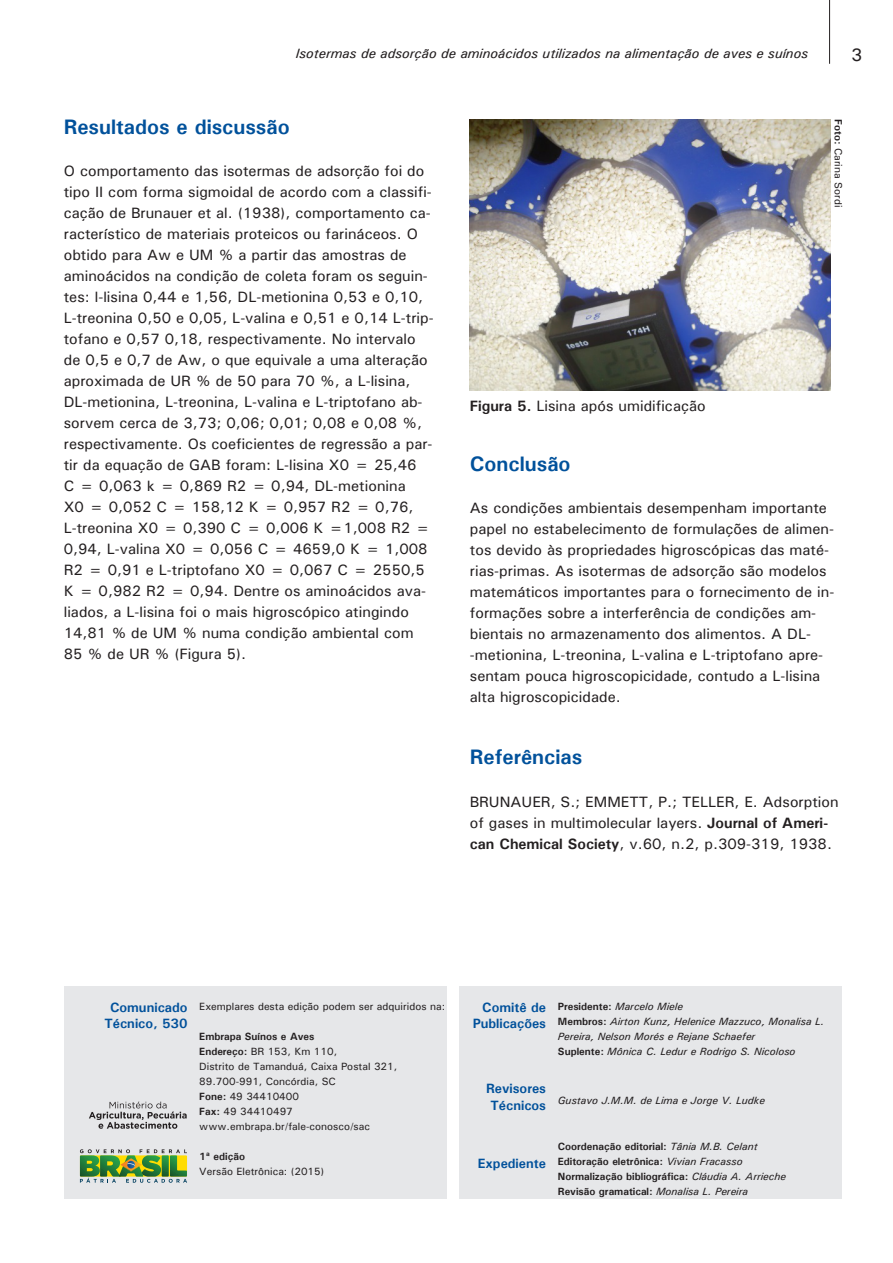
<style>
.page{position:relative;width:893px;height:1263px;background:#fff}
.page>*{position:absolute;margin:0;border:0;box-sizing:border-box;transform-origin:0 0}
.t1{font:700 21px "Univers";color:#01519b}
.t2{font:500 18px "Univers";color:#231f20}
.t3{font:500 15px/21px "Univers";color:#231f20}
.t4{font:italic 500 13.5px "Univers";color:#231f20}
.t5{font:700 13.5px/16.2px "Univers";color:#01519b;text-align:center}
.t6{font:500 10.5px "Univers";color:#231f20}
.t7{font:700 10.5px "Univers";color:#231f20}
.t8{font:italic 500 10.5px/15px "Univers";color:#231f20}
.s1{font-weight:700}
.s2{font-weight:700;font-style:normal}
.s3{font-weight:500;font-style:italic}
</style>
<div class="page">
<hr style="left:829px;top:0;width:1px;height:64px;background:#231f20">
<img style="left:470px;top:119px;width:360px;height:271px">
<div style="left:64px;top:986px;width:382px;height:213px;background:#e6e7e9"></div>
<div style="left:459px;top:986px;width:383px;height:213px;background:#e6e7e9"></div>
<svg style="left:89px;top:1101px;width:98px;height:28px"></svg>
<svg style="left:80px;top:1149px;width:107px;height:34px"></svg>
<p class="t4" style="left:296px;top:45px;width:514px">Isotermas de adsorção de aminoácidos utilizados na alimentação de aves e suínos</p>
<p class="t2" style="left:851px;top:44px;width:13px">3</p>
<p class="t1" style="left:64px;top:113px;width:227px">Resultados e discussão</p>
<p class="t3" style="left:64px;top:160px;width:370px">O comportamento das isotermas de adsorção foi do tipo II com forma sigmoidal de acordo com a classifi-</p>
<p class="t3" style="left:64px;top:202px;width:368px">cação de Brunauer et al. (1938), comportamento ca-</p>
<p class="t3" style="left:64px;top:223px;width:371px">racterístico de materiais proteicos ou farináceos. O obtido para Aw e UM % a partir das amostras de aminoácidos na condição de coleta foram os seguin&shy;tes: l-lisina 0,44 e 1,56, DL-metionina 0,53 e 0,10, L-treonina 0,50 e 0,05, L-valina e 0,51 e 0,14 L-trip&shy;tofano e 0,57 0,18, respectivamente. No intervalo de 0,5 e 0,7 de Aw, o que equivale a uma alteração aproximada de UR % de 50 para 70 %, a L-lisina, DL-metionina, L-treonina, L-valina e L-triptofano ab&shy;sorvem cerca de 3,73; 0,06; 0,01; 0,08 e 0,08 %, respectivamente. Os coeficientes de regressão a par&shy;tir da equação de GAB foram: L-lisina X0 = 25,46<br>C = 0,063 k = 0,869 R2 = 0,94, DL-metionina<br>X0 = 0,052 C = 158,12 K = 0,957 R2 = 0,76, L-treonina X0 = 0,390 C = 0,006 K =1,008 R2 = 0,94, L-valina X0 = 0,056 C = 4659,0 K = 1,008<br>R2 = 0,91 e L-triptofano X0 = 0,067 C = 2550,5<br>K = 0,982 R2 = 0,94. Dentre os aminoácidos ava-</p>
<p class="t3" style="left:64px;top:601px;width:352px">liados, a L-lisina foi o mais higroscópico atingindo<br>14,81 % de UM % numa condição ambiental com<br>85 % de UR % (Figura 5).</p>
<p class="t3" style="left:470px;top:395px;width:237px"><span class="s1">Figura 5.</span> Lisina após umidificação</p>
<p class="t6" style="left:845px;top:119px;width:89px;rotate:90deg"><span class="s1">Foto:</span> Carina Sordi</p>
<p class="t1" style="left:470px;top:451px;width:102px">Conclusão</p>
<p class="t3" style="left:470px;top:497px;width:366px">As condições ambientais desempenham importante papel no estabelecimento de formulações de alimen-</p>
<p class="t3" style="left:470px;top:539px;width:361px">tos devido às propriedades higroscópicas das maté-</p>
<p class="t3" style="left:470px;top:560px;width:358px">rias-primas. As isotermas de adsorção são modelos</p>
<p class="t3" style="left:470px;top:581px;width:366px">matemáticos importantes para o fornecimento de in-</p>
<p class="t3" style="left:470px;top:602px;width:355px">formações sobre a interferência de condições am&shy;bientais no armazenamento dos alimentos. A DL--metionina, L-treonina, L-valina e L-triptofano apre&shy;sentam pouca higroscopicidade, contudo a L-lisina alta higroscopicidade.</p>
<p class="t1" style="left:470px;top:743px;width:114px">Referências</p>
<p class="t3" style="left:470px;top:790px;width:370px">BRUNAUER, S.; EMMETT, P.; TELLER, E. Adsorption of gases in multimolecular layers. <span class="s1">Journal of Ameri&shy;can Chemical Society</span>, v.60, n.2, p.309-319, 1938.</p>
<p class="t5" style="left:104px;top:999px;width:85px">Comunicado<br>Técnico, 530</p>
<p class="t6" style="left:199px;top:999px;width:247px">Exemplares desta edição podem ser adquiridos na:</p>
<p class="t7" style="left:199px;top:1029px;width:117px">Embrapa Suínos e Aves</p>
<p class="t6" style="left:199px;top:1044px;width:139px"><span class="s1">Endereço:</span> BR 153, Km 110,</p>
<p class="t6" style="left:199px;top:1059px;width:199px">Distrito de Tamanduá, Caixa Postal 321,</p>
<p class="t6" style="left:199px;top:1074px;width:138px">89.700-991, Concórdia, SC</p>
<p class="t6" style="left:199px;top:1089px;width:101px"><span class="s1">Fone:</span> 49 34410400</p>
<p class="t6" style="left:199px;top:1104px;width:95px"><span class="s1">Fax:</span> 49 34410497</p>
<p class="t6" style="left:199px;top:1119px;width:172px">www.embrapa.br/fale-conosco/sac</p>
<p class="t7" style="left:199px;top:1149px;width:47px">1ª edição</p>
<p class="t6" style="left:199px;top:1164px;width:126px">Versão Eletrônica: (2015)</p>
<p class="t5" style="left:473px;top:999px;width:75px;text-align:right">Comitê de<br>Publicações</p>
<p class="t5" style="left:486px;top:1080px;width:61px">Revisores<br>Técnicos</p>
<p class="t5" style="left:478px;top:1154px;width:70px">Expediente</p>
<p class="t8" style="left:558px;top:998px;width:127px"><span class="s2">Presidente:</span> Marcelo Miele</p>
<p class="t8" style="left:558px;top:1013px;width:268px"><span class="s2">Membros:</span> Airton Kunz, Helenice Mazzuco, Monalisa L.<br>Pereira, Nelson Morés e Rejane Schaefer</p>
<p class="t8" style="left:558px;top:1043px;width:239px"><span class="s2">Suplente:</span> Mônica C. Ledur e Rodrigo S. Nicoloso</p>
<p class="t8" style="left:558px;top:1092px;width:209px">Gustavo J.M.M. de Lima e Jorge V. Ludke</p>
<p class="t7" style="left:558px;top:1140px;width:201px">Coordenação editorial: <span class="s3">Tânia M.B. Celant</span></p>
<p class="t7" style="left:558px;top:1155px;width:186px">Editoração eletrônica: <span class="s3">Vivian Fracasso</span></p>
<p class="t7" style="left:558px;top:1170px;width:230px">Normalização bibliográfica: <span class="s3">Cláudia A. Arrieche</span></p>
<p class="t7" style="left:558px;top:1185px;width:192px">Revisão gramatical: <span class="s3">Monalisa L. Pereira</span></p>
</div>
